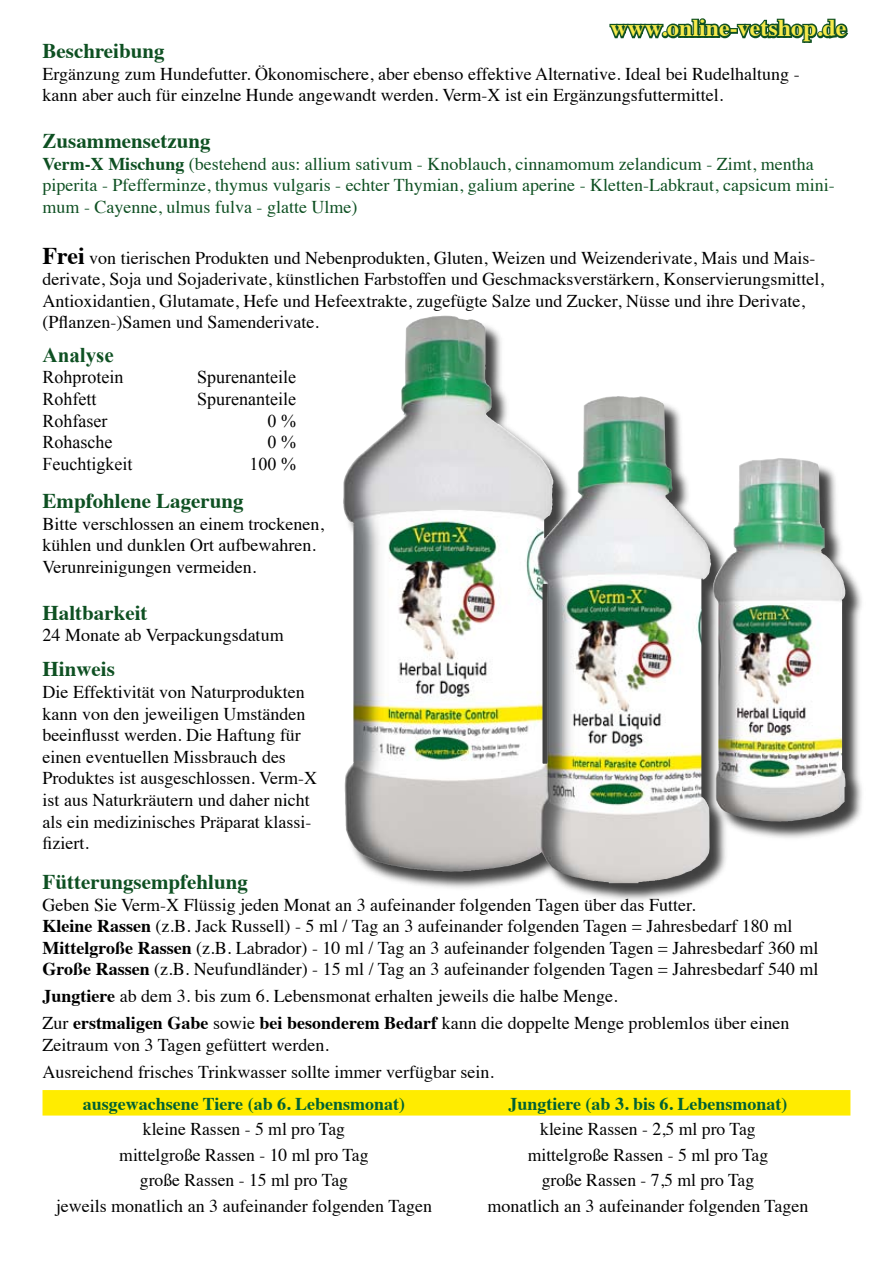
<style>
.page{position:relative;width:893px;height:1263px;background:#fff}
.page>*{position:absolute;margin:0;border:0;box-sizing:border-box;transform-origin:0 0}
.t1{font:700 24px "Times";color:#f6e94b}
.t2{font:700 21px "Times";color:#0e5022}
.t3{font:700 21px "Times New Roman";color:#0e5022}
.t4{font:18px/21.6px "Times";color:#000}
.t5{font:18px/21.6px "Times";color:#0e5022}
.t6{font:18px "Times New Roman";color:#000}
.t7{font:700 18px "Times";color:#006133}
.s1{font-weight:700}
.s2{font-weight:700;font-size:24px}
</style>
<div class="page">
<div style="left:43px;top:1090px;width:807px;height:25px;background:#ffec00"></div>
<div style="left:344px;top:316px;width:522px;height:588px;background:#000;opacity:.75"></div>
<img style="left:486px;top:410px;width:89px;height:128px">
<svg style="left:609px;top:18px;width:240px;height:25px"></svg>
<h1 class="t1" style="left:610px;top:5px;width:238px">www.online-vetshop.de</h1>
<p class="t2" style="left:43px;top:31px;width:124px">Beschreibung</p>
<p class="t4" style="left:43px;top:61px;width:759px">Ergänzung zum Hundefutter. Ökonomischere, aber ebenso effektive Alternative. Ideal bei Rudelhaltung - kann aber auch für einzelne Hunde angewandt werden. Verm-X ist ein Ergänzungsfuttermittel.</p>
<p class="t2" style="left:43px;top:121px;width:170px">Zusammensetzung</p>
<p class="t5" style="left:43px;top:151px;width:794px"><span class="s1">Verm-X Mischung</span> (bestehend aus: allium sativum - Knoblauch, cinnamomum zelandicum - Zimt, mentha piperita - Pfefferminze, thymus vulgaris - echter Thymian, galium aperine - Kletten-Labkraut, capsicum mini&shy;mum - Cayenne, ulmus fulva - glatte Ulme)</p>
<p class="t4" style="left:43px;top:245px;width:783px"><span class="s2">Frei</span> von tierischen Produkten und Nebenprodukten, Gluten, Weizen und Weizenderivate, Mais und Mais&shy;derivate, Soja und Sojaderivate, künstlichen Farbstoffen und Geschmacksverstärkern, Konservierungsmittel, Antioxidantien, Glutamate, Hefe und Hefeextrakte, zugefügte Salze und Zucker, Nüsse und ihre Derivate, (Pflanzen-)Samen und Samenderivate.</p>
<p class="t3" style="left:43px;top:340px;width:73px">Analyse</p>
<p class="t6" style="left:43px;top:365px;width:82px">Rohprotein</p>
<p class="t6" style="left:197px;top:365px;width:100px">Spurenanteile</p>
<p class="t6" style="left:43px;top:387px;width:56px">Rohfett</p>
<p class="t6" style="left:197px;top:387px;width:100px">Spurenanteile</p>
<p class="t6" style="left:43px;top:408px;width:66px">Rohfaser</p>
<p class="t6" style="left:268px;top:408px;width:30px">0%</p>
<p class="t6" style="left:43px;top:430px;width:71px">Rohasche</p>
<p class="t6" style="left:268px;top:430px;width:30px">0%</p>
<p class="t6" style="left:43px;top:452px;width:91px">Feuchtigkeit</p>
<p class="t6" style="left:250px;top:452px;width:48px">100 %</p>
<p class="t2" style="left:43px;top:481px;width:203px">Empfohlene Lagerung</p>
<p class="t4" style="left:43px;top:511px;width:283px">Bitte verschlossen an einem trockenen, kühlen und dunklen Ort aufbewahren.<br>Verunreinigungen vermeiden.</p>
<p class="t2" style="left:43px;top:592px;width:106px">Haltbarkeit</p>
<p class="t4" style="left:43px;top:623px;width:243px">24 Monate ab Verpackungsdatum</p>
<p class="t2" style="left:43px;top:649px;width:74px">Hinweis</p>
<p class="t4" style="left:43px;top:679px;width:276px">Die Effektivität von Naturprodukten kann von den jeweiligen Umständen beeinflusst werden. Die Haftung für einen eventuellen Missbrauch des Produktes ist ausgeschlossen. Verm-X ist aus Naturkräutern und daher nicht als ein medizinisches Präparat klassi&shy;fiziert.</p>
<p class="t2" style="left:43px;top:862px;width:207px">Fütterungsempfehlung</p>
<p class="t4" style="left:43px;top:892px;width:777px">Geben Sie Verm-X Flüssig jeden Monat an 3 aufeinander folgenden Tagen über das Futter.<br><span class="s1">Kleine Rassen</span> (z.B. Jack Russell) - 5 ml / Tag an 3 aufeinander folgenden Tagen = Jahresbedarf 180 ml <span class="s1">Mittelgroße Rassen</span> (z.B. Labrador) - 10 ml / Tag an 3 aufeinander folgenden Tagen = Jahresbedarf 360 ml <span class="s1">Große Rassen</span> (z.B. Neufundländer) - 15 ml / Tag an 3 aufeinander folgenden Tagen = Jahresbedarf 540 ml</p>
<p class="t4" style="left:43px;top:981px;width:749px;line-height:27px"><span class="s1">Jungtiere</span> ab dem 3. bis zum 6. Lebensmonat erhalten jeweils die halbe Menge.<br>Zur <span class="s1">erstmaligen Gabe</span> sowie <span class="s1">bei besonderem Bedarf</span> kann die doppelte Menge problemlos über einen</p>
<p class="t4" style="left:43px;top:1030px;width:453px;line-height:27px">Zeitraum von 3 Tagen gefüttert werden.<br>Ausreichend frisches Trinkwasser sollte immer verfügbar sein.</p>
<p class="t7" style="left:83px;top:1086px;width:324px">ausgewachsene Tiere (ab 6. Lebensmonat)</p>
<p class="t7" style="left:508px;top:1086px;width:281px">Jungtiere (ab 3. bis 6. Lebensmonat)</p>
<p class="t4" style="left:143px;top:1117px;width:204px">kleine Rassen - 5 ml pro Tag</p>
<p class="t4" style="left:540px;top:1117px;width:217px">kleine Rassen - 2,5 ml pro Tag</p>
<p class="t4" style="left:119px;top:1142px;width:251px">mittelgroße Rassen - 10 ml pro Tag</p>
<p class="t4" style="left:528px;top:1142px;width:242px">mittelgroße Rassen - 5 ml pro Tag</p>
<p class="t4" style="left:140px;top:1168px;width:210px">große Rassen - 15 ml pro Tag</p>
<p class="t4" style="left:542px;top:1168px;width:214px">große Rassen - 7,5 ml pro Tag</p>
<p class="t4" style="left:56px;top:1193px;width:378px">jeweils monatlich an 3 aufeinander folgenden Tagen</p>
<p class="t4" style="left:487px;top:1193px;width:322px">monatlich an 3 aufeinander folgenden Tagen</p>
</div>
